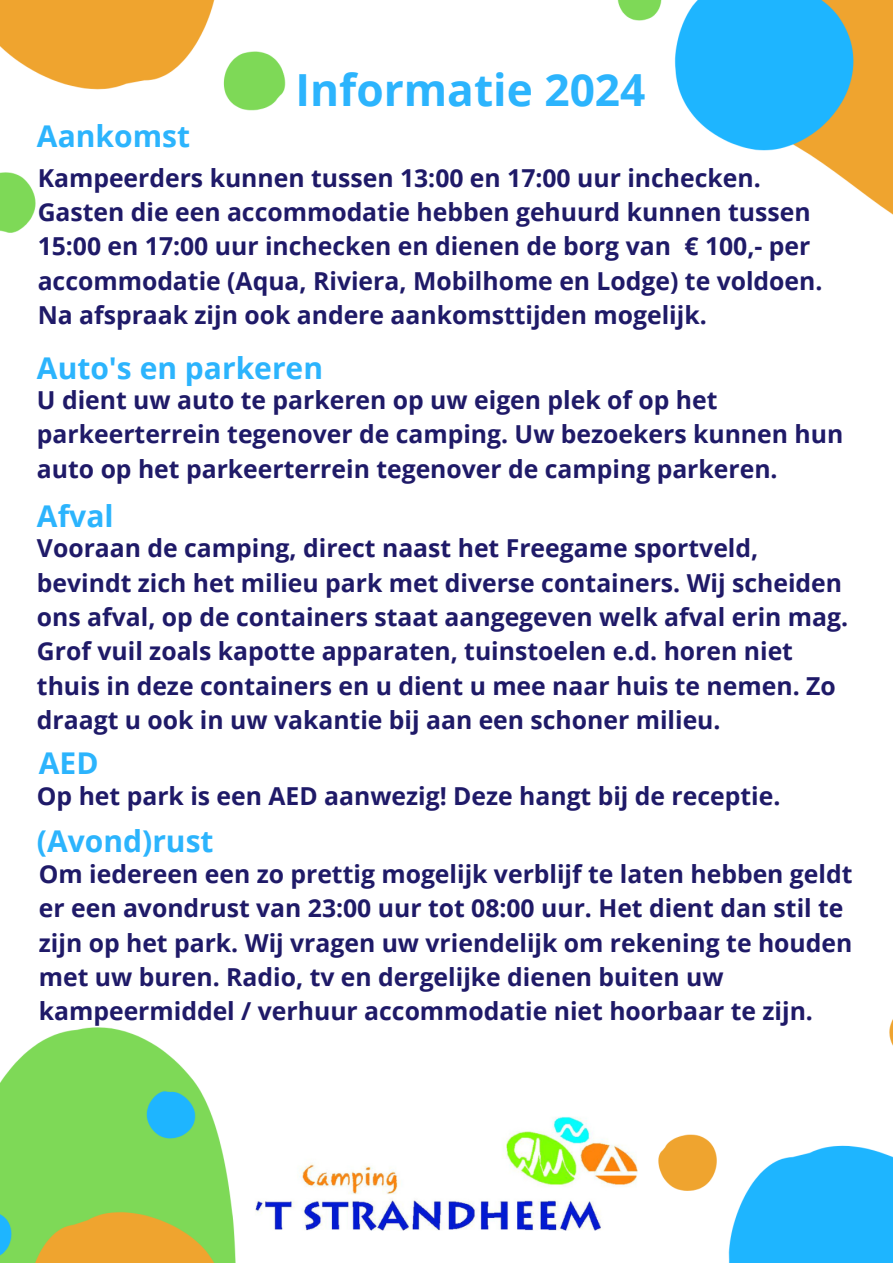
<style>
.page{position:relative;width:893px;height:1263px;background:#fff}
.page>*{position:absolute;margin:0;border:0;box-sizing:border-box;transform-origin:0 0}
.t1{font:700 44.25px "Open Sans";color:#2cb4fd}
.t2{font:700 30px "Open Sans";color:#2cb4fd}
.t3{font:700 24.75px/34.3px "Open Sans";color:#1f1a68}
</style>
<div class="page">
<img style="left:0;top:0;width:893px;height:1263px">
<h3 class="t1" style="left:295px;top:58px;width:351px">Informatie 2024</h3>
<h1 class="t2" style="left:37px;top:115px;width:155px">Aankomst</h1>
<p class="t3" style="left:38px;top:160px;width:786px">Kampeerders kunnen tussen 13:00 en 17:00 uur inchecken.<br>Gasten die een accommodatie hebben gehuurd kunnen tussen 15:00 en 17:00 uur inchecken en dienen de borg van € 100,- per accommodatie (Aqua, Riviera, Mobilhome en Lodge) te voldoen.<br>Na afspraak zijn ook andere aankomsttijden mogelijk.</p>
<h3 class="t2" style="left:37px;top:347px;width:288px">Auto's en parkeren</h3>
<p class="t3" style="left:37px;top:382px;width:808px">U dient uw auto te parkeren op uw eigen plek of op het parkeerterrein tegenover de camping. Uw bezoekers kunnen hun auto op het parkeerterrein tegenover de camping parkeren.</p>
<h3 class="t2" style="left:37px;top:495px;width:78px">Afval</h3>
<p class="t3" style="left:37px;top:530px;width:812px">Vooraan de camping, direct naast het Freegame sportveld, bevindt zich het milieu park met diverse containers. Wij scheiden ons afval, op de containers staat aangegeven welk afval erin mag.<br>Grof vuil zoals kapotte apparaten, tuinstoelen e.d. horen niet thuis in deze containers en u dient u mee naar huis te nemen. Zo draagt u ook in uw vakantie bij aan een schoner milieu.</p>
<h2 class="t2" style="left:39px;top:742px;width:61px">AED</h2>
<p class="t3" style="left:37px;top:778px;width:745px">Op het park is een AED aanwezig! Deze hangt bij de receptie.</p>
<h3 class="t2" style="left:37px;top:820px;width:178px">(Avond)rust</h3>
<p class="t3" style="left:39px;top:856px;width:815px">Om iedereen een zo prettig mogelijk verblijf te laten hebben geldt er een avondrust van 23:00 uur tot 08:00 uur. Het dient dan stil te zijn op het park. Wij vragen uw vriendelijk om rekening te houden met uw buren. Radio, tv en dergelijke dienen buiten uw kampeermiddel / verhuur accommodatie niet hoorbaar te zijn.</p>
</div>
